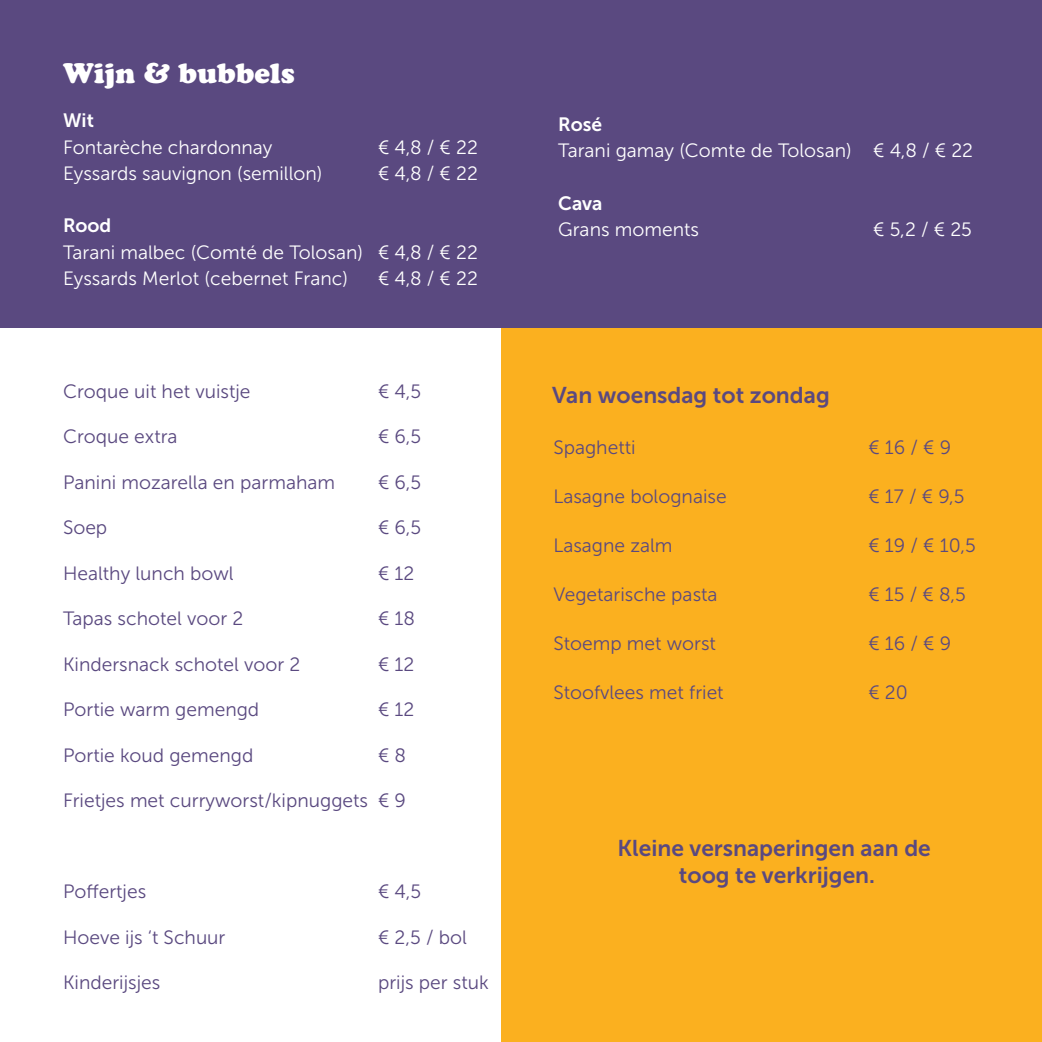
<style>
.page{position:relative;width:1042px;height:1042px;background:#fff}
.page>*{position:absolute;margin:0;border:0;box-sizing:border-box;transform-origin:0 0}
.t1{font:28px "Cooper Black Std";color:#fff}
.t2{font:22.75px "Museo Sans 700";color:#5a4980}
.t3{font:19.25px "Museo Sans 300";color:#5a4980}
.t4{font:19.25px "Museo Sans 300";color:#fff}
.t5{font:19.25px "Museo Sans 700";color:#fff}
</style>
<div class="page">
<div style="left:501px;top:327px;width:541px;height:715px;background:#fbb01f"></div>
<div style="left:0;top:0;width:1042px;height:327px;background:#5a4980"></div>
<p class="t1" style="left:63px;top:56px;width:233px">Wijn &amp; bubbels</p>
<p class="t5" style="left:63px;top:110px;width:32px">Wit</p>
<p class="t4" style="left:63px;top:137px;width:211px">Fontarèche chardonnay</p>
<p class="t4" style="left:378px;top:137px;width:101px">€ 4,8 / € 22</p>
<p class="t4" style="left:63px;top:163px;width:261px">Eyssards sauvignon (semillon)</p>
<p class="t4" style="left:378px;top:163px;width:101px">€ 4,8 / € 22</p>
<p class="t5" style="left:63px;top:215px;width:50px">Rood</p>
<p class="t4" style="left:63px;top:242px;width:416px">Tarani malbec (Comté de Tolosan) € 4,8 / € 22</p>
<p class="t4" style="left:63px;top:268px;width:286px">Eyssards Merlot (cebernet Franc)</p>
<p class="t4" style="left:378px;top:268px;width:101px">€ 4,8 / € 22</p>
<p class="t3" style="left:63px;top:381px;width:189px">Croque uit het vuistje</p>
<p class="t3" style="left:378px;top:381px;width:45px">€ 4,5</p>
<p class="t3" style="left:63px;top:426px;width:116px">Croque extra</p>
<p class="t3" style="left:378px;top:426px;width:45px">€ 6,5</p>
<p class="t3" style="left:63px;top:472px;width:274px">Panini mozarella en parmaham</p>
<p class="t3" style="left:378px;top:472px;width:45px">€ 6,5</p>
<p class="t3" style="left:63px;top:517px;width:46px">Soep</p>
<p class="t3" style="left:378px;top:517px;width:45px">€ 6,5</p>
<p class="t3" style="left:63px;top:563px;width:172px">Healthy lunch bowl</p>
<p class="t3" style="left:378px;top:563px;width:38px">€ 12</p>
<p class="t3" style="left:63px;top:608px;width:182px">Tapas schotel voor 2</p>
<p class="t3" style="left:378px;top:608px;width:39px">€ 18</p>
<p class="t3" style="left:63px;top:654px;width:239px">Kindersnack schotel voor 2</p>
<p class="t3" style="left:378px;top:654px;width:38px">€ 12</p>
<p class="t3" style="left:63px;top:699px;width:198px">Portie warm gemengd</p>
<p class="t3" style="left:378px;top:699px;width:38px">€ 12</p>
<p class="t3" style="left:63px;top:745px;width:192px">Portie koud gemengd</p>
<p class="t3" style="left:378px;top:745px;width:30px">€ 8</p>
<p class="t3" style="left:63px;top:790px;width:344px">Frietjes met curryworst/kipnuggets € 9</p>
<p class="t3" style="left:63px;top:881px;width:85px">Poffertjes</p>
<p class="t3" style="left:378px;top:881px;width:45px">€ 4,5</p>
<p class="t3" style="left:63px;top:927px;width:164px">Hoeve ijs ‘t Schuur</p>
<p class="t3" style="left:378px;top:927px;width:90px">€ 2,5 / bol</p>
<p class="t3" style="left:63px;top:972px;width:99px">Kinderijsjes</p>
<p class="t3" style="left:378px;top:972px;width:112px">prijs per stuk</p>
<p class="t5" style="left:558px;top:114px;width:45px">Rosé</p>
<p class="t4" style="left:558px;top:140px;width:416px">Tarani gamay (Comte de Tolosan) € 4,8 / € 22</p>
<p class="t5" style="left:558px;top:192px;width:46px">Cava</p>
<p class="t4" style="left:558px;top:219px;width:142px">Grans moments</p>
<p class="t4" style="left:873px;top:219px;width:100px">€ 5,2 / € 25</p>
<p class="t2" style="left:552px;top:382px;width:279px">Van woensdag tot zondag</p>
<p class="t3" style="left:553px;top:437px;width:84px">Spaghetti</p>
<p class="t3" style="left:868px;top:437px;width:84px">€ 16 / € 9</p>
<p class="t3" style="left:553px;top:486px;width:175px">Lasagne bolognaise</p>
<p class="t3" style="left:868px;top:486px;width:98px">€ 17 / € 9,5</p>
<p class="t3" style="left:553px;top:535px;width:121px">Lasagne zalm</p>
<p class="t3" style="left:868px;top:535px;width:109px">€ 19 / € 10,5</p>
<p class="t3" style="left:553px;top:584px;width:166px">Vegetarische pasta</p>
<p class="t3" style="left:868px;top:584px;width:99px">€ 15 / € 8,5</p>
<p class="t3" style="left:553px;top:633px;width:164px">Stoemp met worst</p>
<p class="t3" style="left:868px;top:633px;width:84px">€ 16 / € 9</p>
<p class="t3" style="left:553px;top:682px;width:172px">Stoofvlees met friet</p>
<p class="t3" style="left:868px;top:682px;width:41px">€ 20</p>
<p class="t2" style="left:617px;top:836px;width:315px">Kleine versnaperingen aan de</p>
<p class="t2" style="left:679px;top:862px;width:198px">toog te verkrijgen.</p>
</div>
